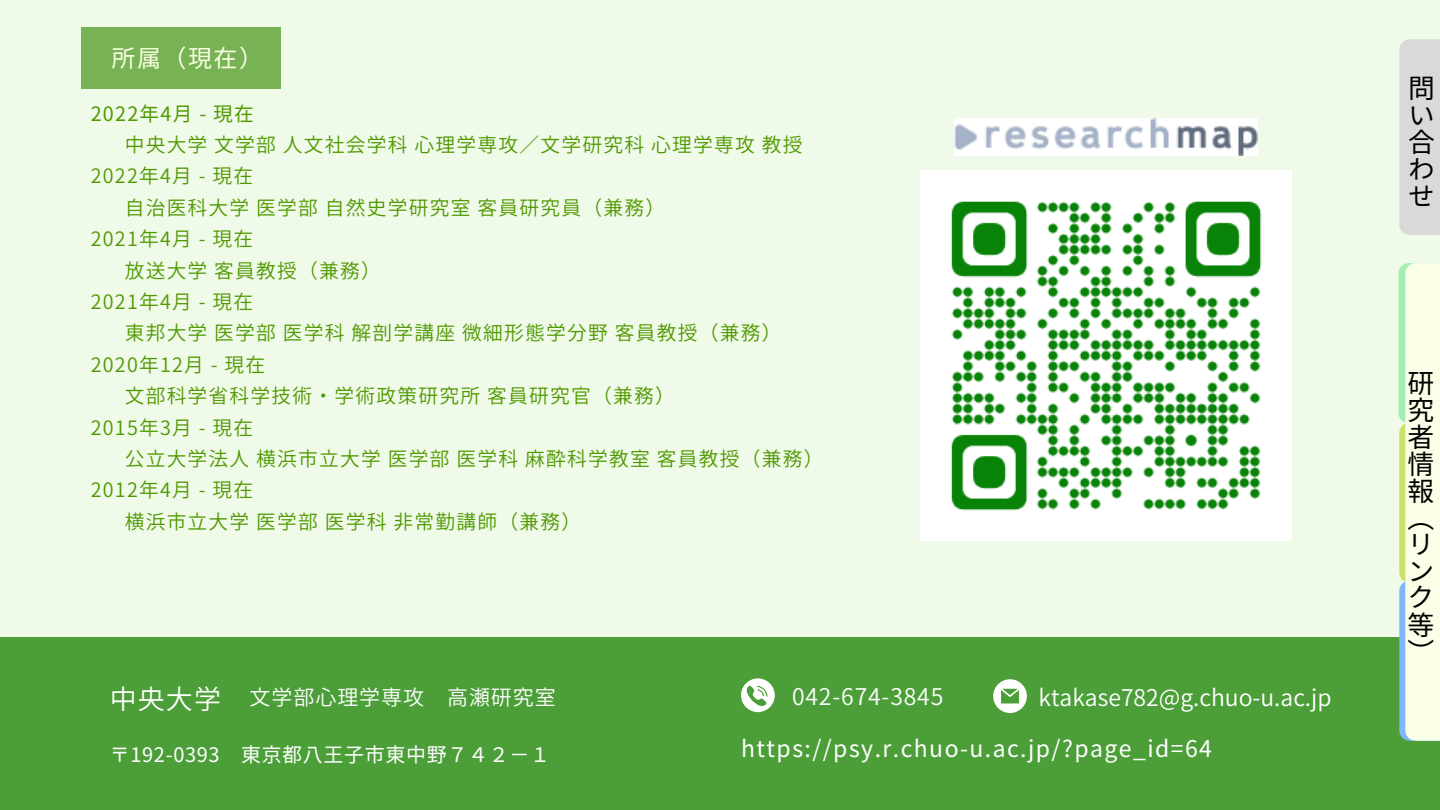
<style>
.page{position:relative;width:1440px;height:810px;background:#effae9}
.page>*{position:absolute;margin:0;border:0;box-sizing:border-box;transform-origin:0 0}
.t1{font:27px "Source Han Sans JP";color:#fff}
.t2{font:26.8px/26.9px "Source Han Sans JP";color:#000}
.t3{font:24px "Source Han Sans JP";color:#f9ffe2}
.t4{font:23px "Source Han Sans JP";letter-spacing:.065em;color:#fff}
.t5{font:23px "Source Han Sans JP";color:#fff}
.t6{font:23px "Source Han Sans JP";letter-spacing:.035em;color:#fff}
.t7{font:21px "Source Han Sans JP";letter-spacing:.045em;color:#fff}
.t8{font:20px "Source Han Sans JP";letter-spacing:.035em;color:#fff}
.t9{font:19.8px "Source Han Sans JP";letter-spacing:.065em;color:#509900}
.t10{font:19.8px "Source Han Sans JP";letter-spacing:.065em;color:#509900}
</style>
<div class="page">
<div style="left:0;top:637px;width:1440px;height:173px;background:#4c9f38"></div>
<svg style="left:741px;top:678px;width:34px;height:34px"></svg>
<svg style="left:993px;top:679px;width:34px;height:34px"></svg>
<div style="left:81px;top:27px;width:199px;height:62px;background:#77b255"></div>
<div style="left:1399px;top:39px;width:41px;height:196px;background:#d9d9d9"></div>
<div style="left:1399px;top:263px;width:41px;height:160px;background:#a1efb2"></div>
<div style="left:1399px;top:423px;width:41px;height:160px;background:#c9e265"></div>
<div style="left:1399px;top:581px;width:41px;height:160px;background:#81b6fc"></div>
<div style="left:1405px;top:263px;width:35px;height:478px;background:#faffe7"></div>
<img style="left:921px;top:170px;width:370px;height:371px">
<img style="left:954px;top:118px;width:304px;height:38px">
<p class="t3" style="left:112px;top:39px;width:153px">所属（現在）</p>
<p class="t10" style="left:91px;top:98px;width:165px">2022年4月 - 現在</p>
<p class="t9" style="left:125px;top:129px;width:679px">中央大学文学部人文社会学科心理学専攻／文学研究科心理学専攻教授</p>
<p class="t9" style="left:91px;top:160px;width:164px">2022年4月 - 現在</p>
<p class="t9" style="left:125px;top:192px;width:542px">自治医科大学医学部自然史学研究室客員研究員（兼務）</p>
<p class="t9" style="left:91px;top:223px;width:164px">2021年4月 - 現在</p>
<p class="t9" style="left:125px;top:255px;width:258px">放送大学客員教授（兼務）</p>
<p class="t9" style="left:91px;top:286px;width:164px">2021年4月 - 現在</p>
<p class="t9" style="left:125px;top:317px;width:658px">東邦大学医学部医学科解剖学講座微細形態学分野客員教授（兼務）</p>
<p class="t9" style="left:91px;top:349px;width:176px">2020年12月 - 現在</p>
<p class="t9" style="left:125px;top:380px;width:552px">文部科学省科学技術・学術政策研究所客員研究官（兼務）</p>
<p class="t9" style="left:91px;top:412px;width:164px">2015年3月 - 現在</p>
<p class="t9" style="left:125px;top:443px;width:700px">公立大学法人横浜市立大学医学部医学科麻酔科学教室客員教授（兼務）</p>
<p class="t9" style="left:91px;top:474px;width:164px">2012年4月 - 現在</p>
<p class="t9" style="left:125px;top:506px;width:458px">横浜市立大学医学部医学科非常勤講師（兼務）</p>
<p class="t1" style="left:110px;top:678px;width:113px">中央大学</p>
<p class="t7" style="left:250px;top:681px;width:308px">文学部心理学専攻 高瀬研究室</p>
<p class="t8" style="left:110px;top:739px;width:442px">〒192-0393 東京都八王子市東中野７４２−１</p>
<p class="t4" style="left:741px;top:730px;width:473px">https://psy.r.chuo-u.ac.jp/?page_id=64</p>
<p class="t6" style="left:792px;top:679px;width:153px">042-674-3845</p>
<p class="t5" style="left:1039px;top:679px;width:294px">ktakase782@g.chuo-u.ac.jp</p>
<p class="t2" style="left:1408px;top:73px;width:28px">問い合わせ</p>
<p class="t2" style="left:1408px;top:369px;width:28px">研究者情報（リンク等）</p>
</div>
